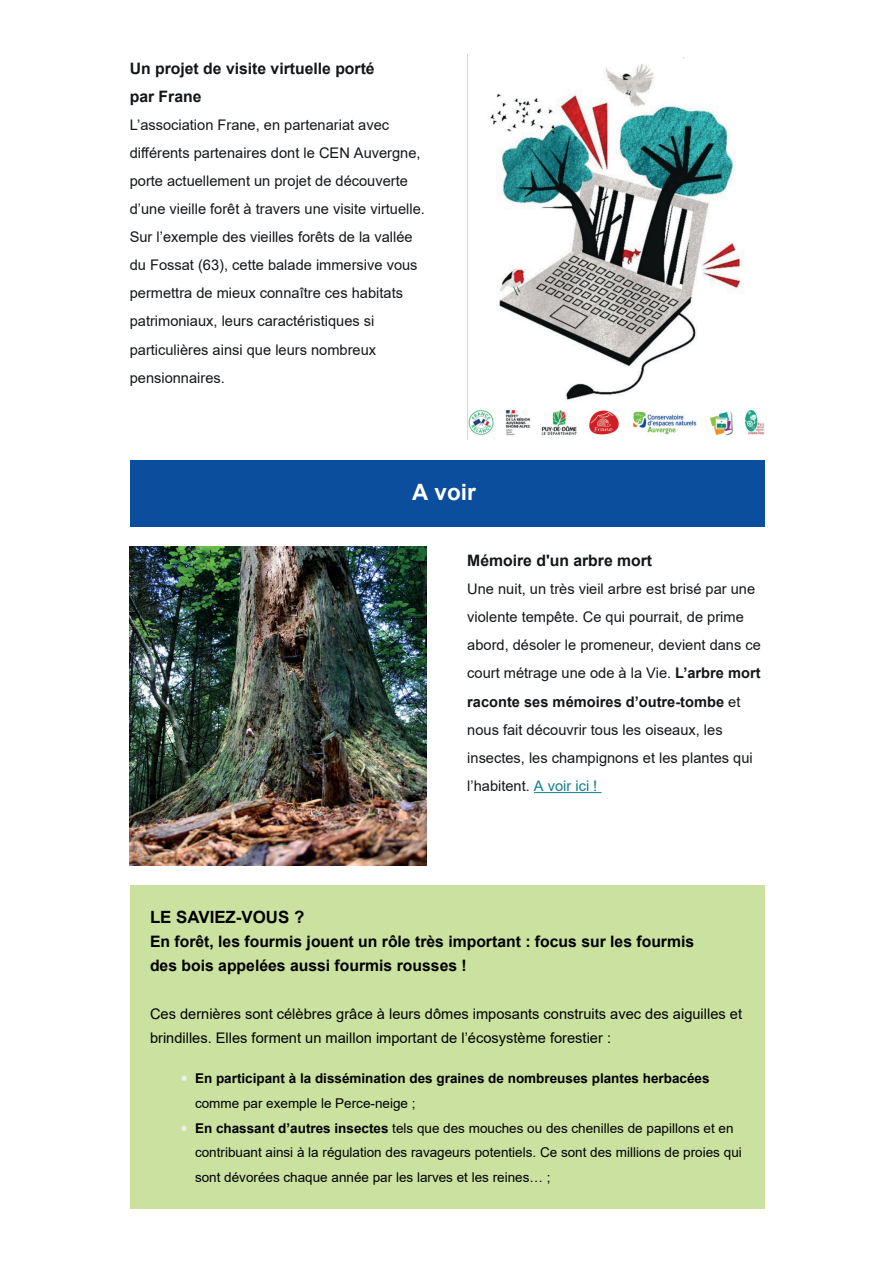
<style>
.page{position:relative;width:893px;height:1263px;background:#fff}
.page>*{position:absolute;margin:0;border:0;box-sizing:border-box;transform-origin:0 0}
.t1{font:700 22.5px "Arial";color:#fff}
.t2{font:700 16.8px "Arial";color:#000001}
.t3{font:700 15.75px/23.7px "Arial";color:#000001}
.t4{font:700 15.75px/27.8px "Arial";color:#131619}
.t5{font:14.7px/28px "Arial";color:#131619}
.t6{font:14.7px/24px "Arial";color:#000001}
.t7{font:13.5px/24.8px "Arial";color:#000001}
.t8{font:700 13.5px/24.8px "Arial";color:#000001}
.s1{font-weight:700}
.s2{color:#127e89}
.s3{color:#edeeed}
.s4{font-weight:400}
</style>
<div class="page">
<img style="left:467px;top:54px;width:297px;height:386px">
<div style="left:130px;top:460px;width:634px;height:66px;background:#0b4e9d"></div>
<img style="left:130px;top:546px;width:297px;height:319px">
<hr style="left:534px;top:792px;width:68px;height:1px;background:#127e89">
<div style="left:130px;top:886px;width:634px;height:323px;background:#cbe19f"></div>
<p class="t4" style="left:130px;top:55px;width:246px">Un projet de visite virtuelle porté par Frane</p>
<p class="t5" style="left:130px;top:110px;width:297px">L’association Frane, en partenariat avec différents partenaires dont le CEN Auvergne, porte actuellement un projet de découverte d’une vieille forêt à travers une visite virtuelle.<br>Sur l’exemple des vieilles forêts de la vallée du Fossat (63), cette balade immersive vous permettra de mieux connaître ces habitats patrimoniaux, leurs caractéristiques si particulières ainsi que leurs nombreux pensionnaires.</p>
<h1 class="t1" style="left:412px;top:476px;width:65px">A voir</h1>
<p class="t4" style="left:467px;top:547px;width:186px">Mémoire d'un arbre mort</p>
<p class="t5" style="left:467px;top:575px;width:295px">Une nuit, un très vieil arbre est brisé par une violente tempête. Ce qui pourrait, de prime abord, désoler le promeneur, devient dans ce court métrage une ode à la Vie. <span class="s1">L’arbre mort raconte ses mémoires d’outre-tombe</span> et nous fait découvrir tous les oiseaux, les insectes, les champignons et les plantes qui l’habitent. <span class="s2">A voir ici !</span></p>
<p class="t2" style="left:150px;top:905px;width:156px">LE SAVIEZ-VOUS ?</p>
<p class="t3" style="left:150px;top:930px;width:546px">En forêt, les fourmis jouent un rôle très important : focus sur les fourmis des bois appelées aussi fourmis rousses !</p>
<p class="t6" style="left:150px;top:1001px;width:593px">Ces dernières sont célèbres grâce à leurs dômes imposants construits avec des aiguilles et brindilles. Elles forment un maillon important de l’écosystème forestier :</p>
<p class="t8" style="left:195px;top:1066px;width:516px;text-indent:-15px"><span class="s3">•</span> En participant à la dissémination des graines de nombreuses plantes herbacées <span class="s4">comme par exemple le Perce-neige ;</span></p>
<p class="t7" style="left:195px;top:1115px;width:548px;text-indent:-15px"><span class="s3">•</span> <span class="s1">En chassant d’autres insectes</span> tels que des mouches ou des chenilles de papillons et en contribuant ainsi à la régulation des ravageurs potentiels. Ce sont des millions de proies qui sont dévorées chaque année par les larves et les reines… ;</p>
</div>
